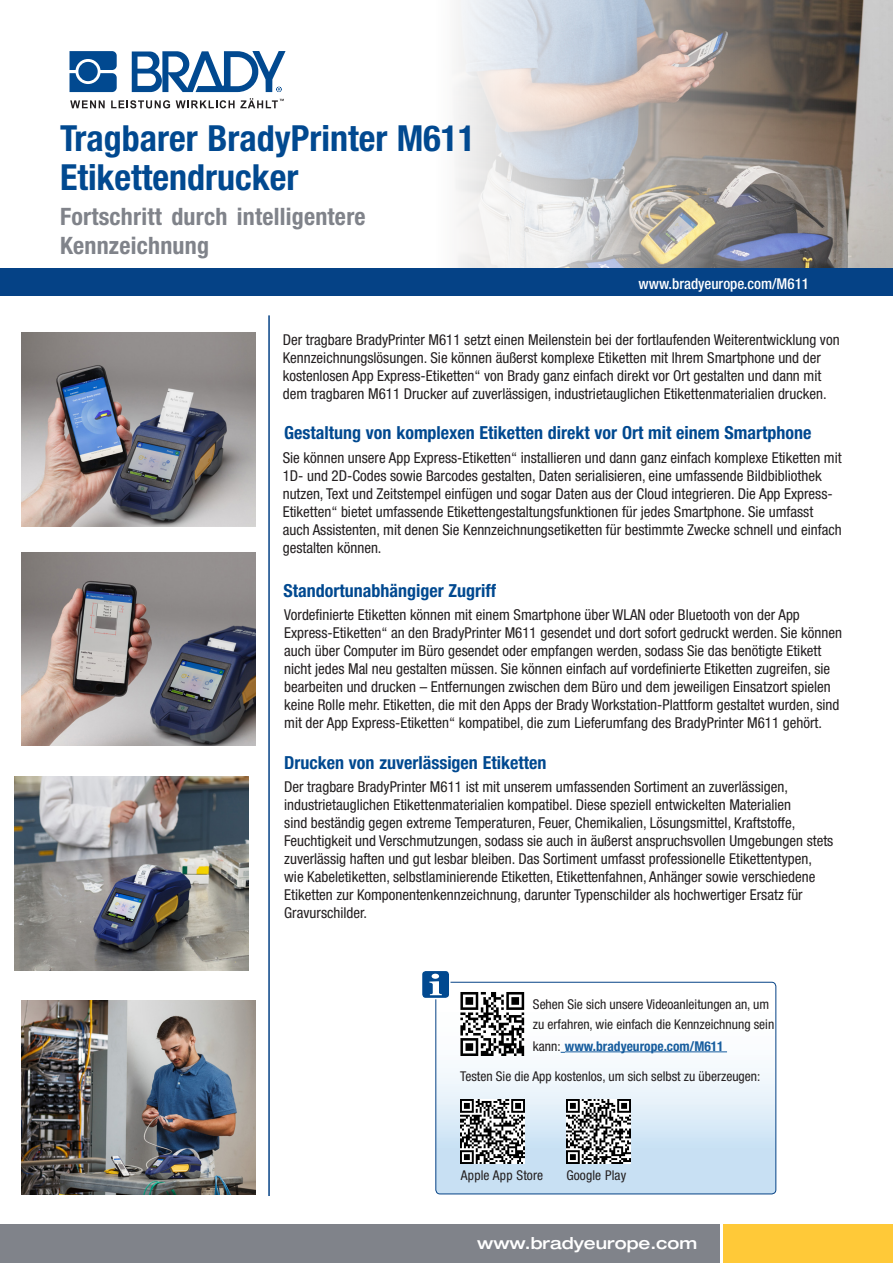
<style>
.page{position:relative;width:893px;height:1263px;background:#fff}
.page>*{position:absolute;margin:0;border:0;box-sizing:border-box;transform-origin:0 0}
.SubHeader{font:700 condensed 36px/39px "Helvetica Neue LT Pro";color:#014990}
.Page_Header{font:700 condensed 24px/28.8px "Helvetica Neue LT Pro";letter-spacing:.01em;color:#80838a}
.SubHeader-2{font:700 condensed 18px "Helvetica Neue LT Pro";color:#014990}
.body_text{font:500 expanded 16.5px "Helvetica Neue LT Pro";color:#fff}
.Text{font:condensed 15px/18px "Helvetica Neue LT Pro";color:#231f20}
.Infobox{font:500 condensed 15px "Helvetica Neue LT Pro";color:#fff}
.Text-2{font:condensed 13.5px/19.5px "Helvetica Neue LT Pro";color:#231f20}
.Text-3{font:700 condensed 13.5px "Helvetica Neue LT Pro";color:#175d9e}
.Titles{font:condensed 13.5px "Helvetica Neue LT Pro";letter-spacing:.01em;color:#231f20}
.s1{font-weight:400;color:#231f20}
</style>
<div class="page">
<img style="left:456px;top:0;width:437px;height:268px">
<div style="left:0;top:1225px;width:719px;height:38px;background:#80838a"></div>
<div style="left:723px;top:1225px;width:170px;height:38px;background:#ffc938"></div>
<hr style="left:268px;top:315px;width:2px;height:881px;background:#054286">
<div style="left:0;top:268px;width:893px;height:27px;background:#054286"></div>
<svg style="left:436px;top:982px;width:340px;height:212px"></svg>
<div style="left:436px;top:982px;width:340px;height:212px;border:1px solid #054286;border-radius:4px"></div>
<div style="left:421px;top:970px;width:29px;height:28px;background:#014990;border-radius:4px"></div>
<div style="left:421px;top:969px;width:29px;height:30px;border:2px solid #fff;border-radius:4px"></div>
<svg style="left:429px;top:974px;width:13px;height:21px"></svg>
<hr style="left:565px;top:1051px;width:162px;height:1px;background:#175d9e">
<img style="left:461px;top:992px;width:64px;height:64px">
<img style="left:21px;top:332px;width:234px;height:194px">
<img style="left:21px;top:552px;width:234px;height:194px">
<img style="left:21px;top:1000px;width:234px;height:194px">
<img style="left:15px;top:776px;width:234px;height:194px">
<img style="left:461px;top:1100px;width:64px;height:63px">
<img style="left:566px;top:1100px;width:64px;height:63px">
<svg style="left:70px;top:51px;width:47px;height:41px;background:#2965a1"></svg>
<svg style="left:132px;top:51px;width:154px;height:41px"></svg>
<svg style="left:70px;top:100px;width:35px;height:8px"></svg>
<svg style="left:111px;top:100px;width:59px;height:8px"></svg>
<svg style="left:176px;top:98px;width:108px;height:10px"></svg>
<p class="SubHeader" style="left:60px;top:119px;width:417px">Tragbarer BradyPrinter M611<br>Etikettendrucker</p>
<p class="Page_Header" style="left:60px;top:202px;width:307px">Fortschritt durch intelligentere<br>Kennzeichnung</p>
<p class="Infobox" style="left:639px;top:275px;width:172px">www.bradyeurope.com/M611</p>
<p class="Text" style="left:283px;top:331px;width:558px">Der tragbare BradyPrinter M611 setzt einen Meilenstein bei der fortlaufenden Weiterentwicklung von Kennzeichnungslösungen. Sie können äußerst komplexe Etiketten mit Ihrem Smartphone und der kostenlosen App Express-Etiketten“ von Brady ganz einfach direkt vor Ort gestalten und dann mit dem tragbaren M611 Drucker auf zuverlässigen, industrietauglichen Etikettenmaterialien drucken.</p>
<p class="SubHeader-2" style="left:284px;top:422px;width:529px">Gestaltung von komplexen Etiketten direkt vor Ort mit einem Smartphone</p>
<p class="Text" style="left:283px;top:448px;width:560px">Sie können unsere App Express-Etiketten“ installieren und dann ganz einfach komplexe Etiketten mit 1D- und 2D-Codes sowie Barcodes gestalten, Daten serialisieren, eine umfassende Bildbibliothek nutzen, Text und Zeitstempel einfügen und sogar Daten aus der Cloud integrieren. Die App Express-Etiketten“ bietet umfassende Etikettengestaltungsfunktionen für jedes Smartphone. Sie umfasst auch Assistenten, mit denen Sie Kennzeichnungsetiketten für bestimmte Zwecke schnell und einfach gestalten können.</p>
<p class="SubHeader-2" style="left:283px;top:579px;width:214px">Standortunabhängiger Zugriff</p>
<p class="Text" style="left:284px;top:606px;width:559px">Vordefinierte Etiketten können mit einem Smartphone über WLAN oder Bluetooth von der App Express-Etiketten“ an den BradyPrinter M611 gesendet und dort sofort gedruckt werden. Sie können auch über Computer im Büro gesendet oder empfangen werden, sodass Sie das benötigte Etikett nicht jedes Mal neu gestalten müssen. Sie können einfach auf vordefinierte Etiketten zugreifen, sie bearbeiten und drucken – Entfernungen zwischen dem Büro und dem jeweiligen Einsatzort spielen keine Rolle mehr. Etiketten, die mit den Apps der Brady Workstation-Plattform gestaltet wurden, sind mit der App Express-Etiketten“ kompatibel, die zum Lieferumfang des BradyPrinter M611 gehört.</p>
<p class="SubHeader-2" style="left:284px;top:752px;width:264px">Drucken von zuverlässigen Etiketten</p>
<p class="Text" style="left:284px;top:778px;width:551px">Der tragbare BradyPrinter M611 ist mit unserem umfassenden Sortiment an zuverlässigen, industrietauglichen Etikettenmaterialien kompatibel. Diese speziell entwickelten Materialien<br>sind beständig gegen extreme Temperaturen, Feuer, Chemikalien, Lösungsmittel, Kraftstoffe, Feuchtigkeit und Verschmutzungen, sodass sie auch in äußerst anspruchsvollen Umgebungen stets zuverlässig haften und gut lesbar bleiben. Das Sortiment umfasst professionelle Etikettentypen, wie Kabeletiketten, selbstlaminierende Etiketten, Etikettenfahnen, Anhänger sowie verschiedene Etiketten zur Komponentenkennzeichnung, darunter Typenschilder als hochwertiger Ersatz für Gravurschilder.</p>
<p class="Text-2" style="left:533px;top:995px;width:243px">Sehen Sie sich unsere Videoanleitungen an, um zu erfahren, wie einfach die Kennzeichnung sein</p>
<p class="Text-3" style="left:533px;top:1038px;width:192px"><span class="s1">kann:</span> www.bradyeurope.com/M611</p>
<p class="Text-2" style="left:460px;top:1066px;width:302px">Testen Sie die App kostenlos, um sich selbst zu überzeugen:</p>
<p class="Titles" style="left:461px;top:1167px;width:84px">Apple App Store</p>
<p class="Titles" style="left:566px;top:1167px;width:61px">Google Play</p>
<p class="body_text" style="left:477px;top:1232px;width:222px">www.bradyeurope.com</p>
</div>
